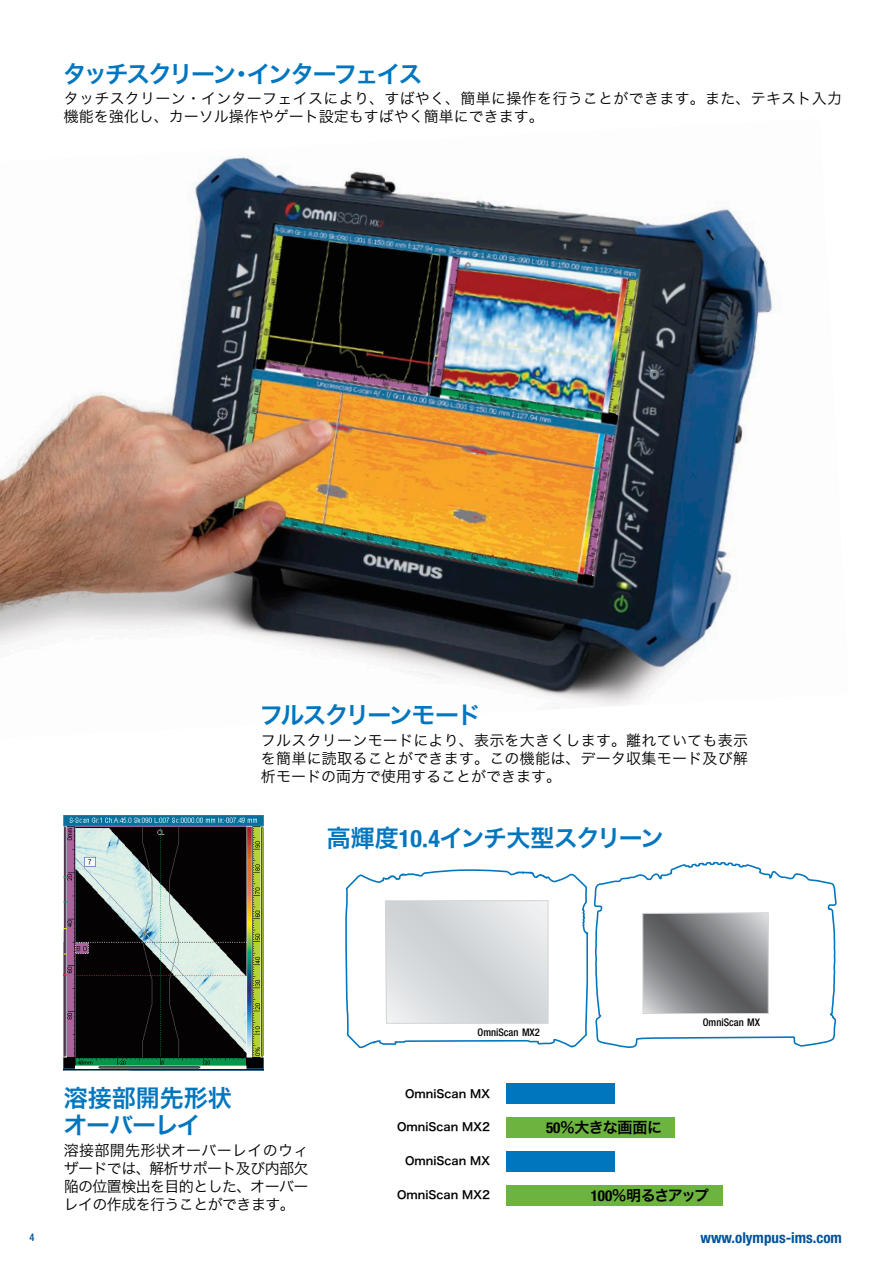
<style>
.page{position:relative;width:893px;height:1263px;background:#fff}
.page>*{position:absolute;margin:0;border:0;box-sizing:border-box;transform-origin:0 0}
.Title_2_2935{font:24px "Hira Kaku Pro W6";letter-spacing:-.075em;color:#0076bf}
.Title_2_2935-2{font:24px "Hira Kaku Pro W6";letter-spacing:-.105em;color:#0076bf}
.Title_2_2935-3{font:24px/27px "Hira Kaku Pro W6";color:#0076bf}
.Text{font:15px/18px "Hira Kaku Pro W3";color:#000;text-align:justify}
.Text-2{font:15px/18px "Hira Kaku Pro W3";letter-spacing:.02em;color:#000}
.t1{font:700 condensed 15px "Helvetica Neue LT Std";color:#00529b}
.t2{font:15px "Hira Kaku Pro W6";letter-spacing:-.055em;color:#000}
.Table_cell_text{font:11.25px "Hira Kaku Pro W6";color:#000}
.t3{font:500 condensed 10.5px "Helvetica Neue LT Std";color:#000}
.t4{font:500 condensed 10.5px "Helvetica Neue LT Std";color:#00529b}
.s1{font-family:"Helvetica Neue LT Std";font-weight:700;font-stretch:condensed}
</style>
<div class="page">
<img style="left:64px;top:815px;width:199px;height:255px">
<img style="left:0;top:157px;width:773px;height:551px">
<svg style="left:345px;top:869px;width:244px;height:180px"></svg>
<svg style="left:593px;top:861px;width:244px;height:187px"></svg>
<svg style="left:642px;top:912px;width:127px;height:102px;background:#828386"></svg>
<div style="left:506px;top:1084px;width:108px;height:20px;background:#0076bf"></div>
<div style="left:506px;top:1117px;width:169px;height:21px;background:#6cb33f"></div>
<div style="left:506px;top:1151px;width:108px;height:20px;background:#0076bf"></div>
<div style="left:506px;top:1185px;width:216px;height:20px;background:#6cb33f"></div>
<p class="Title_2_2935-2" style="left:63px;top:52px;width:361px">タッチスクリーン・インターフェイス</p>
<p class="Text-2" style="left:64px;top:89px;width:780px">タッチスクリーン･インターフェイスにより、すばやく、簡単に操作を行うことができます。また、テキスト入力機能を強化し、カーソル操作やゲート設定もすばやく簡単にできます。</p>
<p class="Title_2_2935" style="left:260px;top:693px;width:223px">フルスクリーンモード</p>
<p class="Text" style="left:261px;top:730px;width:488px">フルスクリーンモードにより、表示を大きくします。離れていても表示を簡単に読取ることができます。この機能は、データ収集モード及び解析モードの両方で使用することができます。</p>
<p class="Title_2_2935" style="left:327px;top:817px;width:339px">高輝度<span class="s1">10</span>.<span class="s1">4</span>インチ大型スクリーン</p>
<p class="Title_2_2935-3" style="left:63px;top:1084px;width:170px">溶接部開先形状オーバーレイ</p>
<p class="Text" style="left:64px;top:1140px;width:246px">溶接部開先形状オーバーレイのウィザードでは、解析サポート及び内部欠陥の位置検出を目的とした、オーバーレイの作成を行うことができます。</p>
<p class="t3" style="left:478px;top:1026px;width:64px">OmniScan MX2</p>
<p class="t3" style="left:703px;top:1016px;width:59px">OmniScan MX</p>
<p class="Table_cell_text" style="left:405px;top:1083px;width:87px">OmniScan MX</p>
<p class="Table_cell_text" style="left:397px;top:1117px;width:95px">OmniScan MX2</p>
<p class="t2" style="left:546px;top:1114px;width:118px"><span class="s1">50</span>%大きな画面に</p>
<p class="Table_cell_text" style="left:405px;top:1151px;width:87px">OmniScan MX</p>
<p class="Table_cell_text" style="left:397px;top:1184px;width:95px">OmniScan MX2</p>
<p class="t2" style="left:591px;top:1182px;width:120px"><span class="s1">100</span>%明るさアップ</p>
<p class="t4" style="left:29px;top:1231px;width:7px">4</p>
<p class="t1" style="left:700px;top:1228px;width:143px">www.olympus-ims.com</p>
</div>
